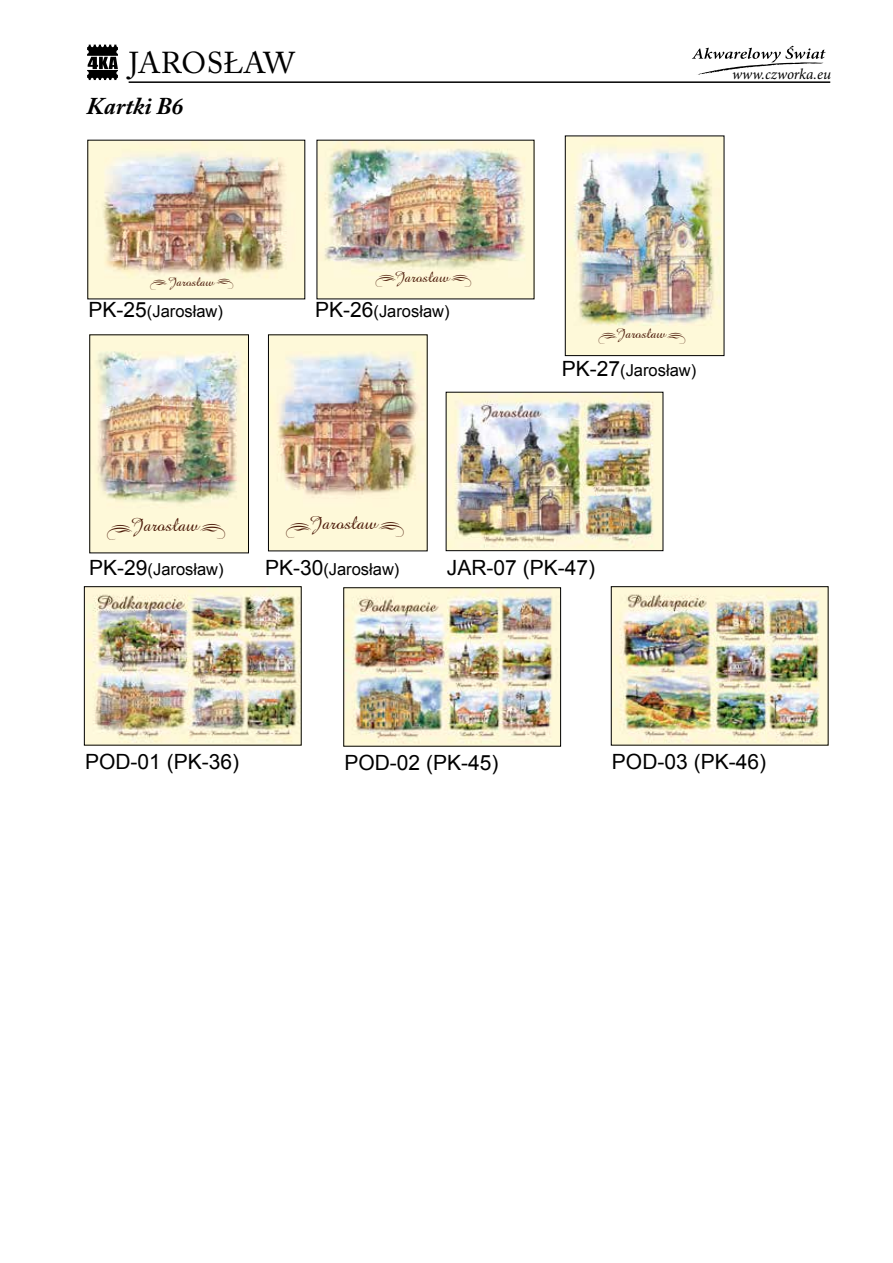
<style>
.page{position:relative;width:893px;height:1263px;background:#fff}
.page>*{position:absolute;margin:0;border:0;box-sizing:border-box;transform-origin:0 0}
.t1{font:30px "Adobe Caslon Pro";letter-spacing:.005em;color:#000}
.t2{font:italic 700 24px "Adobe Caslon Pro";color:#000}
.t3{font:21px "Arial";color:#000}
.t4{font:19.05px "Amazone L2";color:#4b1908}
.t5{font:18.9px "Amazone L2";color:#4b1908}
.t6{font:16.5px "Arial";color:#000}
.t7{font:15.3px "Amazone L2";color:#4b1908}
.t8{font:italic 15px "Minion Pro";color:#000}
.t9{font:14.1px "Amazone L2";color:#4b1908}
.t10{font:12.9px "Amazone L2";color:#4b1908}
.s1{font-size:21px}
</style>
<div class="page">
<svg style="left:87px;top:45px;width:31px;height:35px"></svg>
<hr style="left:129px;top:81px;width:701px;height:2px;background:#000">
<svg style="left:692px;top:46px;width:134px;height:29px"></svg>
<img style="left:89px;top:142px;width:214px;height:155px">
<img style="left:319px;top:142px;width:213px;height:155px">
<img style="left:567px;top:138px;width:155px;height:216px">
<div style="left:565px;top:136px;width:159px;height:220px;border:1px solid #000"></div>
<img style="left:91px;top:336px;width:156px;height:215px">
<div style="left:89px;top:334px;width:160px;height:219px;border:1px solid #000"></div>
<img style="left:270px;top:336px;width:156px;height:213px">
<img style="left:86px;top:588px;width:214px;height:155px">
<div style="left:84px;top:586px;width:218px;height:159px;border:1px solid #000"></div>
<img style="left:448px;top:394px;width:213px;height:155px">
<img style="left:345px;top:589px;width:214px;height:156px">
<div style="left:343px;top:587px;width:218px;height:160px;border:1px solid #000"></div>
<img style="left:613px;top:588px;width:213px;height:155px">
<div style="left:611px;top:586px;width:217px;height:159px;border:1px solid #000"></div>
<svg style="left:150px;top:280px;width:17px;height:10px"></svg>
<svg style="left:216px;top:279px;width:17px;height:10px"></svg>
<svg style="left:376px;top:275px;width:20px;height:12px"></svg>
<svg style="left:451px;top:275px;width:20px;height:12px"></svg>
<svg style="left:599px;top:333px;width:18px;height:11px"></svg>
<svg style="left:667px;top:333px;width:18px;height:11px"></svg>
<svg style="left:107px;top:524px;width:25px;height:15px"></svg>
<svg style="left:200px;top:523px;width:25px;height:16px"></svg>
<svg style="left:286px;top:522px;width:25px;height:16px"></svg>
<svg style="left:379px;top:522px;width:25px;height:15px"></svg>
<h1 class="t1" style="left:129px;top:45px;width:167px">JAROSŁAW</h1>
<h2 class="t2" style="left:87px;top:92px;width:98px">Kartki B6</h2>
<p class="t8" style="left:732px;top:64px;width:101px">www.czworka.eu</p>
<p class="t10" style="left:168px;top:274px;width:48px">Jarosław</p>
<p class="t7" style="left:394px;top:268px;width:57px">Jarosław</p>
<p class="t6" style="left:89px;top:300px;width:136px"><span class="s1">PK-25</span>(Jarosław)</p>
<p class="t6" style="left:315px;top:300px;width:136px"><span class="s1">PK-26</span>(Jarosław)</p>
<p class="t4" style="left:131px;top:513px;width:70px">Jarosław</p>
<p class="t5" style="left:309px;top:511px;width:70px">Jarosław</p>
<p class="t9" style="left:616px;top:325px;width:52px">Jarosław</p>
<p class="t6" style="left:562px;top:360px;width:136px"><span class="s1">PK-27</span>(Jarosław)</p>
<p class="t6" style="left:89px;top:558px;width:136px"><span class="s1">PK-29</span>(Jarosław)</p>
<p class="t6" style="left:265px;top:558px;width:136px"><span class="s1">PK-30</span>(Jarosław)</p>
<p class="t3" style="left:447px;top:553px;width:150px">JAR-07 (PK-47)</p>
<p class="t3" style="left:85px;top:748px;width:156px">POD-01 (PK-36)</p>
<p class="t3" style="left:344px;top:749px;width:156px">POD-02 (PK-45)</p>
<p class="t3" style="left:612px;top:748px;width:156px">POD-03 (PK-46)</p>
</div>
